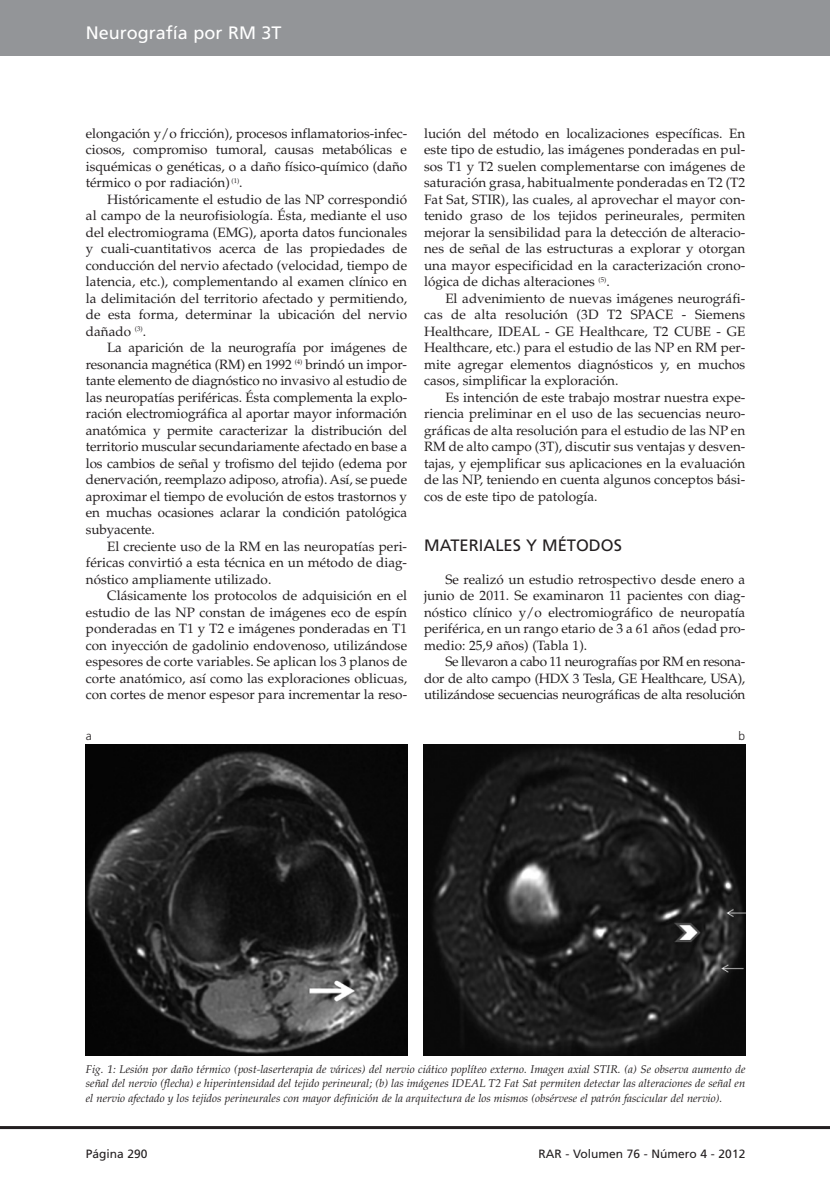
<style>
.page{position:relative;width:830px;height:1190px;background:#fff}
.page>*{position:absolute;margin:0;border:0;box-sizing:border-box;transform-origin:0 0}
.t1{font:18px "Frutiger";color:#fff}
.t2{font:16.5px "Frutiger";color:#231f20}
.t3{font:13.5px/16.5px "Palatino";color:#231f20;text-align:justify}
.t4{font:12px "Frutiger";color:#231f20}
.t5{font:300 12px "Frutiger";color:#231f20}
.t6{font:italic 11.25px/14.2px "Palatino";color:#231f20;text-align:justify}
</style>
<div class="page">
<div style="left:0;top:0;width:830px;height:56px;background:#939598"></div>
<hr style="left:0;top:1126px;width:830px;height:3px;background:#231f20">
<img style="left:86px;top:744px;width:322px;height:311px">
<img style="left:423px;top:744px;width:322px;height:311px">
<h1 class="t1" style="left:86px;top:26px;width:197px">Neurografía por RM 3T</h1>
<p class="t3" style="left:86px;top:127px;width:323px">elongación y/o fricción), procesos inflamatorios-infec&shy;ciosos, compromiso tumoral, causas metabólicas e isquémicas o genéticas, o a daño físico-químico (daño térmico o por radiación) <sup>(1)</sup>.</p>
<p class="t3" style="left:86px;top:193px;width:323px;text-indent:21px">Históricamente el estudio de las NP correspondió al campo de la neurofisiología. Ésta, mediante el uso del electromiograma (EMG), aporta datos funcionales y cuali-cuantitativos acerca de las propiedades de conducción del nervio afectado (velocidad, tiempo de latencia, etc.), complementando al examen clínico en la delimitación del territorio afectado y permitiendo, de esta forma, determinar la ubicación del nervio dañado <sup>(3)</sup>.</p>
<p class="t3" style="left:86px;top:341px;width:323px;text-indent:21px">La aparición de la neurografía por imágenes de resonancia magnética (RM) en 1992 <sup>(4)</sup> brindó un impor&shy;tante elemento de diagnóstico no invasivo al estudio de las neuropatías periféricas. Ésta complementa la explo&shy;ración electromiográfica al aportar mayor información anatómica y permite caracterizar la distribución del territorio muscular secundariamente afectado en base a los cambios de señal y trofismo del tejido (edema por denervación, reemplazo adiposo, atrofia). Así, se puede aproximar el tiempo de evolución de estos trastornos y en muchas ocasiones aclarar la condición patológica subyacente.</p>
<p class="t3" style="left:86px;top:539px;width:323px;text-indent:21px">El creciente uso de la RM en las neuropatías peri&shy;féricas convirtió a esta técnica en un método de diag&shy;nóstico ampliamente utilizado.</p>
<p class="t3" style="left:86px;top:588px;width:323px;text-indent:21px">Clásicamente los protocolos de adquisición en el estudio de las NP constan de imágenes eco de espín ponderadas en T1 y T2 e imágenes ponderadas en T1 con inyección de gadolinio endovenoso, utilizándose espesores de corte variables. Se aplican los 3 planos de corte anatómico, así como las exploraciones oblicuas, con cortes de menor espesor para incrementar la reso-</p>
<p class="t3" style="left:424px;top:126px;width:323px">lución del método en localizaciones específicas. En este tipo de estudio, las imágenes ponderadas en pul&shy;sos T1 y T2 suelen complementarse con imágenes de saturación grasa, habitualmente ponderadas en T2 (T2<br>Fat Sat, STIR), las cuales, al aprovechar el mayor con&shy;tenido graso de los tejidos perineurales, permiten mejorar la sensibilidad para la detección de alteracio&shy;nes de señal de las estructuras a explorar y otorgan una mayor especificidad en la caracterización crono&shy;lógica de dichas alteraciones <sup>(5)</sup>.</p>
<p class="t3" style="left:424px;top:292px;width:323px;text-indent:21px">El advenimiento de nuevas imágenes neurográfi&shy;cas de alta resolución (3D T2 SPACE - Siemens Healthcare, IDEAL - GE Healthcare, T2 CUBE - GE Healthcare, etc.) para el estudio de las NP en RM per&shy;mite agregar elementos diagnósticos y, en muchos casos, simplificar la exploración.</p>
<p class="t3" style="left:424px;top:391px;width:323px;text-indent:21px">Es intención de este trabajo mostrar nuestra expe&shy;riencia preliminar en el uso de las secuencias neuro&shy;gráficas de alta resolución para el estudio de las NP en RM de alto campo (3T), discutir sus ventajas y desven&shy;tajas, y ejemplificar sus aplicaciones en la evaluación de las NP, teniendo en cuenta algunos conceptos bási&shy;cos de este tipo de patología.</p>
<p class="t2" style="left:424px;top:538px;width:199px">MATERIALES Y MÉTODOS</p>
<p class="t3" style="left:424px;top:572px;width:323px;text-indent:21px">Se realizó un estudio retrospectivo desde enero a junio de 2011. Se examinaron 11 pacientes con diag&shy;nóstico clínico y/o electromiográfico de neuropatía periférica, en un rango etario de 3 a 61 años (edad pro&shy;medio: 25,9 años) (Tabla 1).</p>
<p class="t3" style="left:424px;top:655px;width:323px;text-indent:21px">Se llevaron a cabo 11 neurografías por RM en resona&shy;dor de alto campo (HDX 3 Tesla, GE Healthcare, USA), utilizándose secuencias neurográficas de alta resolución</p>
<p class="t5" style="left:86px;top:731px;width:7px">a</p>
<p class="t5" style="left:738px;top:731px;width:8px">b</p>
<p class="t6" style="left:86px;top:1063px;width:661px">Fig. 1: Lesión por daño térmico (post-laserterapia de várices) del nervio ciático poplíteo externo. Imagen axial STIR. (a) Se observa aumento de señal del nervio (flecha) e hiperintensidad del tejido perineural; (b) las imágenes IDEAL T2 Fat Sat permiten detectar las alteraciones de señal en el nervio afectado y los tejidos perineurales con mayor definición de la arquitectura de los mismos (obsérvese el patrón fascicular del nervio).</p>
<p class="t4" style="left:86px;top:1148px;width:63px">Página 290</p>
<p class="t4" style="left:538px;top:1148px;width:208px">RAR - Volumen 76 - Número 4 - 2012</p>
</div>
